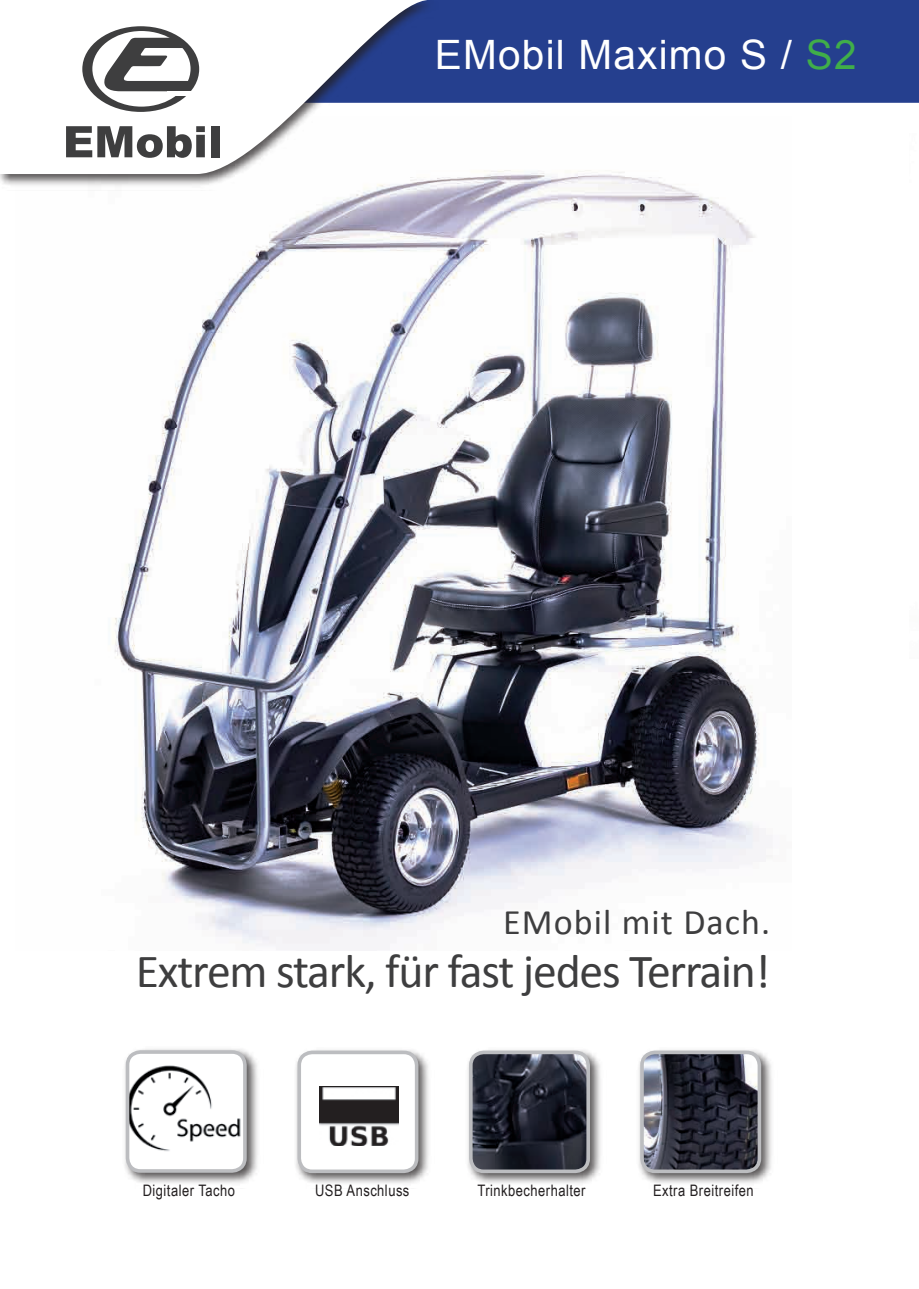
<style>
.page{position:relative;width:919px;height:1289px;background:#fff}
.page>*{position:absolute;margin:0;border:0;box-sizing:border-box;transform-origin:0 0}
.t1{font:47.7px "Calibri";letter-spacing:-.025em;color:#3e3e3f}
.t2{font:40.5px "Arial";letter-spacing:.03em;color:#fff}
.t3{font:36px "Calibri";letter-spacing:.03em;color:#3e3e3f}
.t4{font:15.75px "Arial Narrow";letter-spacing:.03em;color:#231f20}
.s1{color:#40ae49}
</style>
<div class="page">
<img style="left:114px;top:170px;width:658px;height:780px">
<div style="left:452px;top:0;width:466px;height:103px;background:#253f8e"></div>
<div style="left:0;top:0;width:452px;height:193px;background:#231f20;opacity:.75"></div>
<svg style="left:0;top:0;width:429px;height:174px"></svg>
<svg style="left:66px;top:126px;width:139px;height:32px"></svg>
<div style="left:211px;top:126px;width:8px;height:31px;background:#3e3e3f"></div>
<svg style="left:82px;top:26px;width:117px;height:86px"></svg>
<hr style="left:168px;top:91px;width:27px;height:4px;background:#fff">
<div style="left:294px;top:1046px;width:143px;height:145px;background:#231f20;opacity:.75"></div>
<div style="left:299px;top:1052px;width:117px;height:119px;background:#fff;border-radius:13px"></div>
<img style="left:319px;top:1086px;width:79px;height:59px">
<div style="left:297px;top:1050px;width:121px;height:123px;border:4px solid #bcbdc0;border-radius:13px"></div>
<div style="left:122px;top:1046px;width:144px;height:145px;background:#231f20;opacity:.75"></div>
<img style="left:127px;top:1052px;width:118px;height:118px">
<div style="left:126px;top:1050px;width:121px;height:122px;border:4px solid #bcbdc0;border-radius:13px"></div>
<div style="left:465px;top:1046px;width:144px;height:145px;background:#231f20;opacity:.75"></div>
<img style="left:471px;top:1052px;width:117px;height:119px">
<div style="left:469px;top:1050px;width:121px;height:123px;border:4px solid #bcbdc0;border-radius:13px"></div>
<div style="left:636px;top:1046px;width:144px;height:145px;background:#231f20;opacity:.75"></div>
<img style="left:642px;top:1052px;width:117px;height:119px">
<div style="left:640px;top:1050px;width:121px;height:123px;border:4px solid #bcbdc0;border-radius:13px"></div>
<h2 class="t2" style="left:435px;top:28px;width:423px">EMobil Maximo S / <span class="s1">S2</span></h2>
<h3 class="t3" style="left:503px;top:899px;width:268px">EMobil mit Dach.</h3>
<h1 class="t1" style="left:136px;top:940px;width:636px">Extrem stark, für fast jedes Terrain!</h1>
<p class="t4" style="left:143px;top:1178px;width:94px">Digitaler Tacho</p>
<p class="t4" style="left:315px;top:1178px;width:96px">USB Anschluss</p>
<p class="t4" style="left:477px;top:1178px;width:109px">Trinkbecherhalter</p>
<p class="t4" style="left:653px;top:1178px;width:102px">Extra Breitreifen</p>
</div>
